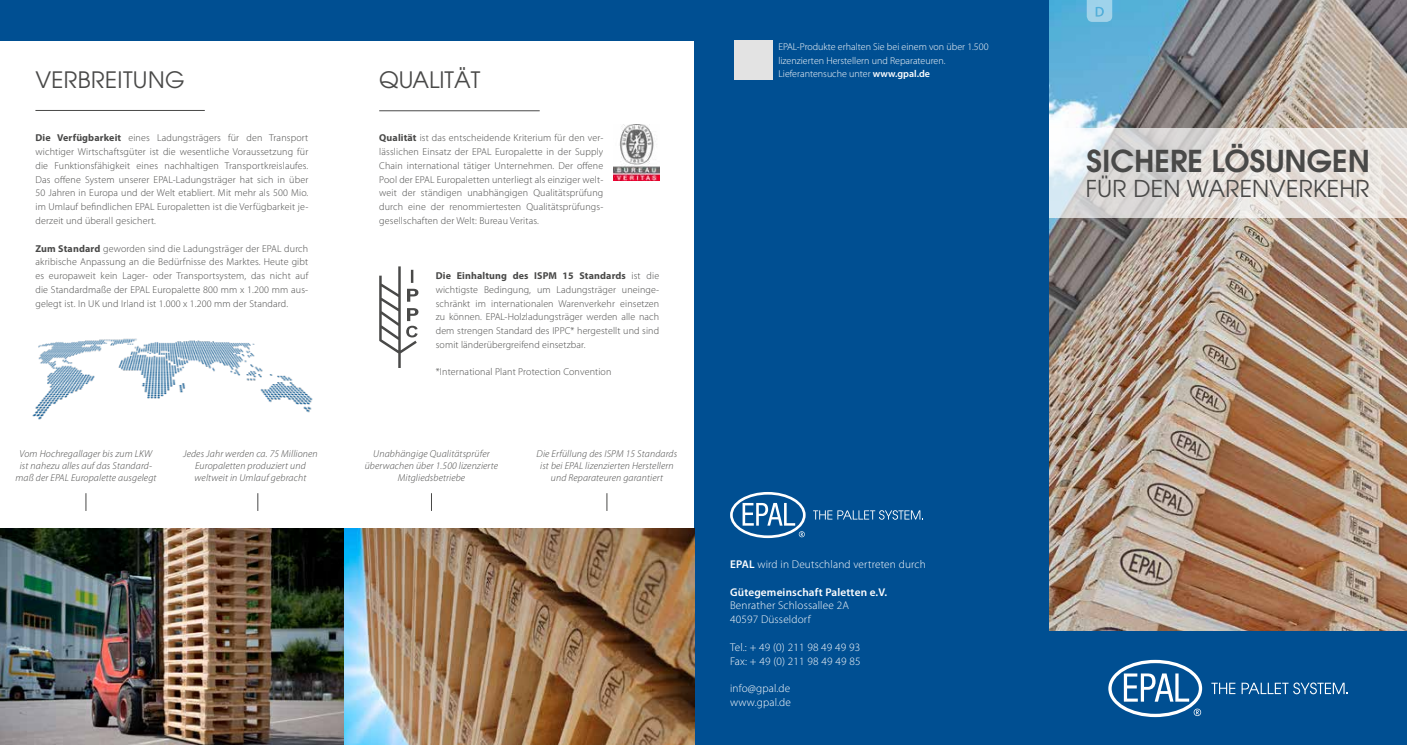
<style>
.page{position:relative;width:1407px;height:745px;background:#fff}
.page>*{position:absolute;margin:0;border:0;box-sizing:border-box;transform-origin:0 0}
.t1{font:600 30px "Avant Garde";color:#494948}
.t2{font:23.12px "Avant Garde";letter-spacing:.01em;color:#494948}
.t3{font:22.5px "Avant Garde";letter-spacing:.015em;color:#494948}
.t4{font:300 11.25px/13.8px "Myriad Pro";letter-spacing:.015em;color:#fff}
.t5{font:600 11.25px "Myriad Pro";letter-spacing:.015em;color:#fff}
.t6{font:300 10px/13.8px "Myriad Pro";letter-spacing:.015em;color:#494948;text-align:justify}
.t7{font:italic 300 10px/12px "Myriad Pro";letter-spacing:.015em;color:#494948;text-align:center}
.t8{font:300 10px/13.8px "Myriad Pro";color:#fff}
.s1{font-weight:600}
.s2{font-weight:700}
</style>
<div class="page">
<img style="left:1049px;top:0;width:358px;height:631px">
<div style="left:1049px;top:631px;width:358px;height:113px;background:#004f92"></div>
<svg style="left:1049px;top:128px;width:358px;height:89px;background:#e2dfdc"></svg>
<div style="left:694px;top:0;width:355px;height:744px;background:#004f92"></div>
<img style="left:344px;top:528px;width:350px;height:216px">
<div style="left:0;top:0;width:694px;height:40px;background:#004f92"></div>
<img style="left:0;top:528px;width:344px;height:216px">
<svg style="left:1108px;top:659px;width:94px;height:57px"></svg>
<svg style="left:1211px;top:682px;width:24px;height:11px"></svg>
<svg style="left:1241px;top:682px;width:106px;height:11px"></svg>
<svg style="left:730px;top:492px;width:75px;height:45px"></svg>
<svg style="left:813px;top:510px;width:110px;height:9px"></svg>
<hr style="left:379px;top:110px;width:161px;height:1px;background:#494948">
<hr style="left:35px;top:110px;width:170px;height:1px;background:#494948">
<img style="left:32px;top:338px;width:281px;height:82px">
<div style="left:734px;top:41px;width:39px;height:38px;background:#e3e3e3"></div>
<svg style="left:1087px;top:0;width:25px;height:22px"></svg>
<svg style="left:379px;top:266px;width:39px;height:102px"></svg>
<svg style="left:86px;top:493px;width:1px;height:17px"></svg>
<svg style="left:258px;top:493px;width:1px;height:17px"></svg>
<svg style="left:431px;top:493px;width:1px;height:17px"></svg>
<svg style="left:607px;top:493px;width:1px;height:17px"></svg>
<img style="left:613px;top:124px;width:46px;height:57px">
<h3 class="t3" style="left:35px;top:67px;width:151px">VERBREITUNG</h3>
<h3 class="t3" style="left:379px;top:67px;width:103px">QUALITÄT</h3>
<p class="t8" style="left:778px;top:40px;width:212px">EPAL-Produkte erhalten Sie bei einem von über 1.500 lizenzierten Herstellern und Reparateuren.<br>Lieferantensuche unter <span class="s1">www.gpal.de</span></p>
<p class="t6" style="left:35px;top:131px;width:274px"><span class="s2">Die Verfügbarkeit</span> eines Ladungsträgers für den Transport wichtiger Wirtschaftsgüter ist die wesentliche Voraussetzung für die Funktionsfähigkeit eines nachhaltigen Transportkreislaufes.<br>Das offene System unserer EPAL-Ladungsträger hat sich in über 50 Jahren in Europa und der Welt etabliert. Mit mehr als 500 Mio. im Umlauf befindlichen EPAL Europaletten ist die Verfügbarkeit je&shy;derzeit und überall gesichert.</p>
<p class="t6" style="left:379px;top:131px;width:226px"><span class="s2">Qualität</span> ist das entscheidende Kriterium für den ver&shy;lässlichen Einsatz der EPAL Europalette in der Supply Chain international tätiger Unternehmen. Der offene Pool der EPAL Europaletten unterliegt als einziger welt&shy;weit der ständigen unabhängigen Qualitätsprüfung durch eine der renommiertesten Qualitätsprüfungs&shy;gesellschaften der Welt: Bureau Veritas.</p>
<p class="t6" style="left:35px;top:241px;width:274px"><span class="s2">Zum Standard</span> geworden sind die Ladungsträger der EPAL durch akribische Anpassung an die Bedürfnisse des Marktes. Heute gibt es europaweit kein Lager- oder Transportsystem, das nicht auf die Standardmaße der EPAL Europalette 800 mm x 1.200 mm aus&shy;gelegt ist. In UK und Irland ist 1.000 x 1.200 mm der Standard.</p>
<p class="t6" style="left:436px;top:268px;width:225px"><span class="s2">Die Einhaltung des ISPM 15 Standards</span> ist die wichtigste Bedingung, um Ladungsträger uneinge&shy;schränkt im internationalen Warenverkehr einsetzen zu können. EPAL-Holzladungsträger werden alle nach dem strengen Standard des IPPC* hergestellt und sind somit länderübergreifend einsetzbar.</p>
<p class="t6" style="left:436px;top:365px;width:177px">*International Plant Protection Convention</p>
<p class="t7" style="left:15px;top:447px;width:143px">Vom Hochregallager bis zum LKW ist nahezu alles auf das Standard&shy;maß der EPAL Europalette ausgelegt</p>
<p class="t7" style="left:183px;top:447px;width:136px">Jedes Jahr werden ca. 75 Millionen<br>Europaletten produziert und weltweit in Umlauf gebracht</p>
<p class="t7" style="left:365px;top:447px;width:135px">Unabhängige Qualitätsprüfer überwachen über 1.500 lizenzierte<br>Mitgliedsbetriebe</p>
<p class="t7" style="left:536px;top:447px;width:142px">Die Erfüllung des ISPM 15 Standards ist bei EPAL lizenzierten Herstellern und Reparateuren garantiert</p>
<p class="t4" style="left:730px;top:557px;width:197px"><span class="s1">EPAL</span> wird in Deutschland vertreten durch</p>
<p class="t5" style="left:730px;top:584px;width:159px">Gütegemeinschaft Paletten e.V.</p>
<p class="t4" style="left:730px;top:598px;width:120px">Benrather Schlossallee 2A<br>40597 Düsseldorf</p>
<p class="t4" style="left:730px;top:639px;width:132px">Tel.: + 49 (0) 211 98 49 49 93<br>Fax: + 49 (0) 211 98 49 49 85</p>
<p class="t4" style="left:730px;top:680px;width:62px">info@gpal.de www.gpal.de</p>
<h1 class="t1" style="left:1086px;top:141px;width:285px">SICHERE LÖSUNGEN</h1>
<h2 class="t2" style="left:1085px;top:175px;width:285px">FÜR DEN WARENVERKEHR</h2>
</div>
